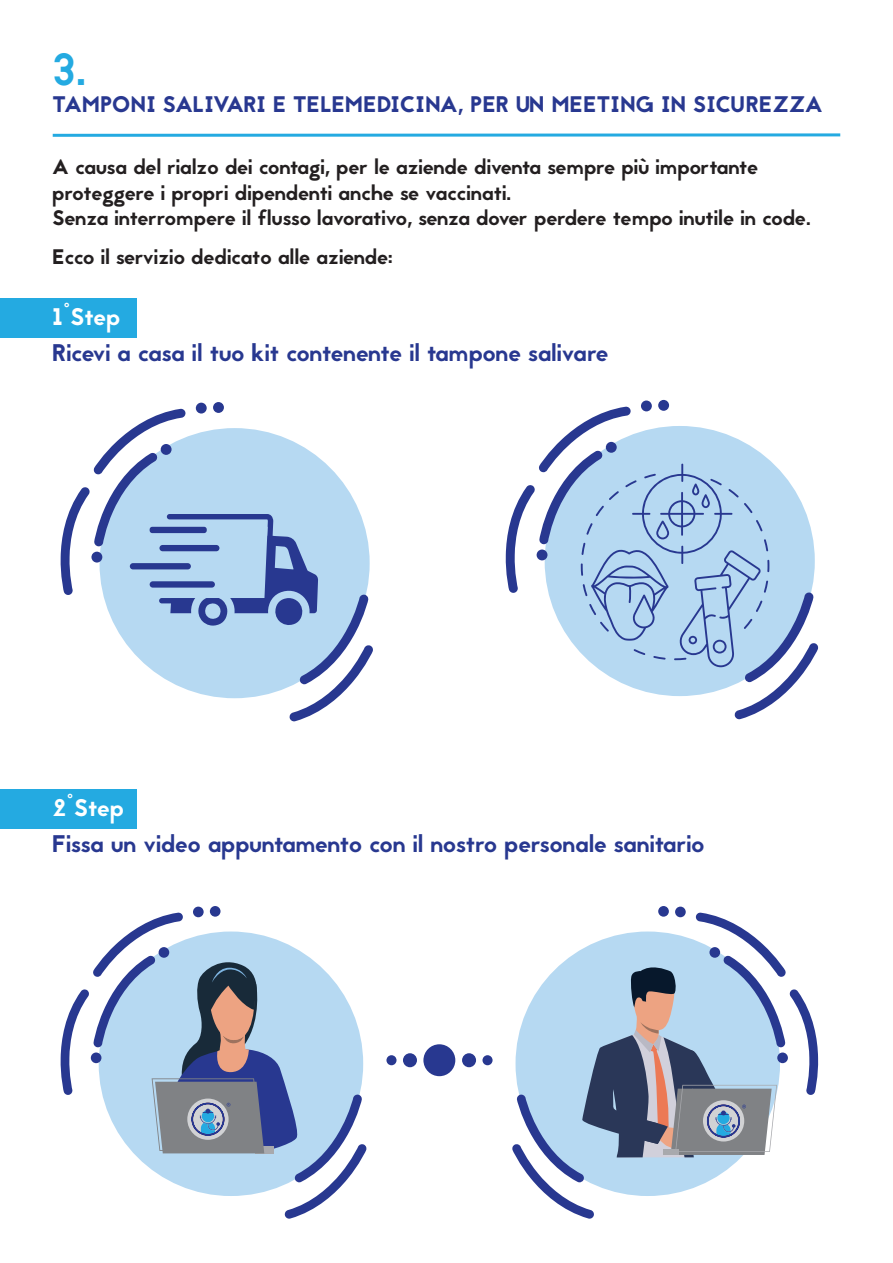
<style>
.page{position:relative;width:893px;height:1263px;background:#fff}
.page>*{position:absolute;margin:0;border:0;box-sizing:border-box;transform-origin:0 0}
.t1{font:45px "Jaapokki";color:#24aae1}
.t2{font:24px "Jaapokki";color:#283890}
.t3{font:24px "Jaapokki";color:#fff}
.t4{font:22.5px "Jaapokki";color:#283890}
.t5{font:21px/25.2px "Jaapokki";color:#231f20}
</style>
<div class="page">
<div style="left:0;top:298px;width:136px;height:39px;background:#24aae1"></div>
<div style="left:0;top:789px;width:136px;height:39px;background:#24aae1"></div>
<svg style="left:53px;top:133px;width:787px;height:4px;background:#5abfe8"></svg>
<div style="left:196px;top:403px;width:11px;height:11px;background:#283890;border-radius:50%"></div>
<div style="left:213px;top:402px;width:11px;height:11px;background:#283890;border-radius:50%"></div>
<svg style="left:60px;top:408px;width:313px;height:313px"></svg>
<div style="left:130px;top:563px;width:61px;height:6px;background:#283890;border-radius:3px"></div>
<div style="left:150px;top:527px;width:57px;height:6px;background:#283890;border-radius:3px"></div>
<div style="left:159px;top:545px;width:60px;height:6px;background:#283890;border-radius:3px"></div>
<div style="left:150px;top:581px;width:65px;height:7px;background:#283890;border-radius:3px"></div>
<div style="left:641px;top:400px;width:11px;height:11px;background:#283890;border-radius:50%"></div>
<div style="left:658px;top:400px;width:11px;height:11px;background:#283890;border-radius:50%"></div>
<svg style="left:505px;top:406px;width:314px;height:313px"></svg>
<div style="left:675px;top:906px;width:11px;height:11px;background:#283890;border-radius:50%"></div>
<div style="left:658px;top:906px;width:11px;height:11px;background:#283890;border-radius:50%"></div>
<div style="left:193px;top:906px;width:11px;height:11px;background:#283890;border-radius:50%"></div>
<div style="left:210px;top:906px;width:11px;height:11px;background:#283890;border-radius:50%"></div>
<svg style="left:60px;top:912px;width:307px;height:307px"></svg>
<svg style="left:512px;top:912px;width:306px;height:307px"></svg>
<div style="left:386px;top:1055px;width:10px;height:10px;background:#283890;border-radius:50%"></div>
<div style="left:403px;top:1053px;width:14px;height:14px;background:#283890;border-radius:50%"></div>
<div style="left:423px;top:1044px;width:32px;height:32px;background:#283890;border-radius:50%"></div>
<div style="left:482px;top:1055px;width:11px;height:10px;background:#283890;border-radius:50%"></div>
<div style="left:462px;top:1053px;width:14px;height:14px;background:#283890;border-radius:50%"></div>
<h1 class="t1" style="left:52px;top:38px;width:35px">3.</h1>
<p class="t4" style="left:52px;top:88px;width:772px">TAMPONI SALIVARI E TELEMEDICINA, PER UN MEETING IN SICUREZZA</p>
<p class="t5" style="left:52px;top:155px;width:760px">A causa del rialzo dei contagi, per le aziende diventa sempre più importante proteggere i propri dipendenti anche se vaccinati.<br>Senza interrompere il flusso lavorativo, senza dover perdere tempo inutile in code.</p>
<p class="t5" style="left:52px;top:244px;width:342px">Ecco il servizio dedicato alle aziende:</p>
<p class="t3" style="left:52px;top:300px;width:70px">1°Step</p>
<p class="t2" style="left:52px;top:336px;width:558px">Ricevi a casa il tuo kit contenente il tampone salivare</p>
<p class="t3" style="left:52px;top:791px;width:73px">2°Step</p>
<p class="t2" style="left:52px;top:827px;width:654px">Fissa un video appuntamento con il nostro personale sanitario</p>
</div>
